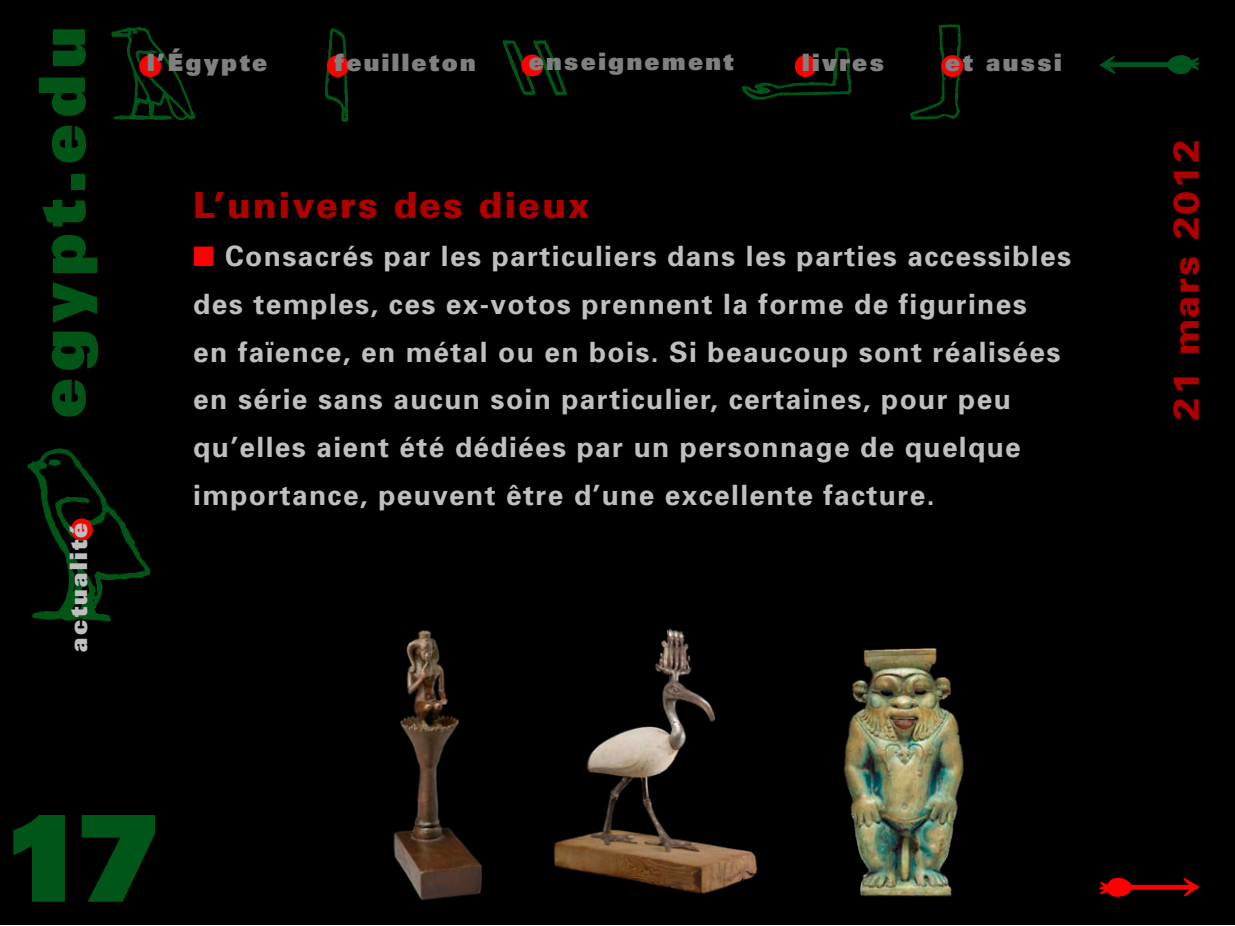
<style>
.page{position:relative;width:1235px;height:926px;background:#fff}
.page>*{position:absolute;margin:0;border:0;box-sizing:border-box;transform-origin:0 0}
.t1{font:900 120px "Univers";color:#005618}
.t2{font:900 64px "Univers";letter-spacing:.1em;color:#005517}
.t3{font:900 36px "Univers";letter-spacing:.05em;color:#af0000}
.t4{font:700 28px/48px "Univers";letter-spacing:.05em;color:#bfbfbf}
.t5{font:900 24px "Univers";letter-spacing:.1em;color:#808080}
.t6{font:900 24px "Univers";letter-spacing:.1em;color:#bfbfbf}
.s1{color:#f00}
</style>
<div class="page">
<div style="left:1px;top:0;width:1234px;height:925px;background:#000"></div>
<svg style="left:111px;top:26px;width:84px;height:94px"></svg>
<svg style="left:324px;top:28px;width:24px;height:94px"></svg>
<div style="left:139px;top:55px;width:22px;height:22px;background:#f00;border-radius:50%"></div>
<div style="left:327px;top:55px;width:22px;height:22px;background:#f00;border-radius:50%"></div>
<svg style="left:742px;top:47px;width:110px;height:53px"></svg>
<div style="left:795px;top:55px;width:21px;height:22px;background:#f00;border-radius:50%"></div>
<svg style="left:910px;top:24px;width:51px;height:96px"></svg>
<div style="left:941px;top:55px;width:22px;height:22px;background:#f00;border-radius:50%"></div>
<svg style="left:502px;top:40px;width:65px;height:56px"></svg>
<div style="left:521px;top:55px;width:22px;height:21px;background:#f00;border-radius:50%"></div>
<svg style="left:28px;top:448px;width:123px;height:174px"></svg>
<div style="left:71px;top:518px;width:22px;height:22px;background:#f00;border-radius:50%"></div>
<svg style="left:1099px;top:55px;width:100px;height:19px"></svg>
<svg style="left:1099px;top:878px;width:100px;height:19px"></svg>
<img style="left:393px;top:630px;width:89px;height:270px">
<img style="left:553px;top:629px;width:205px;height:265px">
<img style="left:843px;top:647px;width:121px;height:250px">
<h2 class="t2" style="left:20px;top:418px;width:393px;rotate:-90deg">egypt.edu</h2>
<p class="t6" style="left:63px;top:652px;width:130px;rotate:-90deg">actualité</p>
<p class="t5" style="left:147px;top:47px;width:122px">l’Égypte</p>
<p class="t5" style="left:335px;top:47px;width:143px">feuilleton</p>
<p class="t5" style="left:529px;top:46px;width:207px">enseignement</p>
<p class="t5" style="left:802px;top:47px;width:83px">livres</p>
<p class="t5" style="left:945px;top:47px;width:118px">et aussi</p>
<p class="t3" style="left:193px;top:182px;width:398px">L’univers des dieux</p>
<p class="t4" style="left:193px;top:232px;width:879px"><span class="s1">■</span> Consacrés par les particuliers dans les parties accessibles des temples, ces ex-votos prennent la forme de figurines<br>en faïence, en métal ou en bois. Si beaucoup sont réalisées en série sans aucun soin particulier, certaines, pour peu qu’elles aient été dédiées par un personnage de quelque importance, peuvent être d’une excellente facture.</p>
<h1 class="t1" style="left:3px;top:780px;width:160px">17</h1>
<p class="t3" style="left:1163px;top:421px;width:283px;rotate:-90deg">21 mars 2012</p>
</div>
